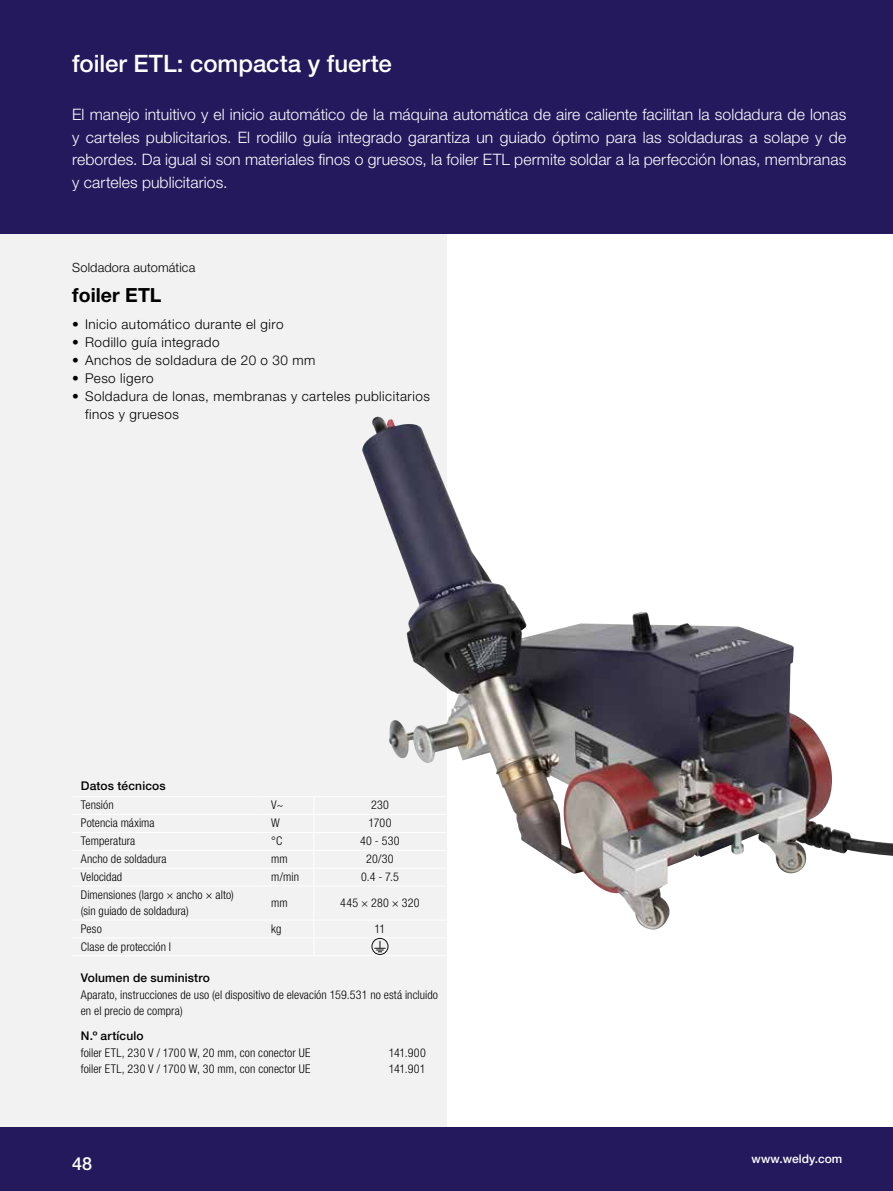
<style>
.page{position:relative;width:893px;height:1191px;background:#fff}
.page>*{position:absolute;margin:0;border:0;box-sizing:border-box;transform-origin:0 0}
.t1{font:500 24px "Helvetica Neue LTW1 G";color:#fff}
.t2{font:700 19.5px "Helvetica Neue LTW1 G";letter-spacing:.005em;color:#000}
.t3{font:500 18px "Helvetica Neue LTW1 G";color:#fff}
.t4{font:300 15.75px/22.5px "Helvetica Neue LTW1 G";letter-spacing:.005em;color:#fff;text-align:justify}
.t5{font:300 13.5px/18px "Helvetica Neue LTW1 G";letter-spacing:.035em;color:#000}
.t6{font:300 12.75px "Helvetica Neue LTW1 G";letter-spacing:.01em;color:#000}
.t7{font:300 condensed 12px/16.5px "Helvetica Neue LTW1 G";letter-spacing:.01em;color:#000}
.t8{font:500 12px "Helvetica Neue LTW1 G";letter-spacing:.015em;color:#000}
.t9{font:500 12px "Helvetica Neue LTW1 G";color:#fff}
.s1{font-stretch:condensed}
</style>
<div class="page">
<div style="left:0;top:0;width:446px;height:1191px;background:#f2f2f2"></div>
<div style="left:0;top:1127px;width:893px;height:64px;background:#24195d"></div>
<div style="left:0;top:0;width:893px;height:234px;background:#24195d"></div>
<hr style="left:72px;top:796px;width:191px;height:1px;background:#fff">
<hr style="left:263px;top:796px;width:51px;height:1px;background:#fff">
<hr style="left:314px;top:796px;width:132px;height:1px;background:#fff">
<hr style="left:72px;top:814px;width:191px;height:1px;background:#fff">
<hr style="left:263px;top:814px;width:51px;height:1px;background:#fff">
<hr style="left:314px;top:814px;width:132px;height:1px;background:#fff">
<hr style="left:72px;top:832px;width:191px;height:1px;background:#fff">
<hr style="left:263px;top:832px;width:51px;height:1px;background:#fff">
<hr style="left:314px;top:832px;width:132px;height:1px;background:#fff">
<hr style="left:72px;top:850px;width:191px;height:1px;background:#fff">
<hr style="left:263px;top:850px;width:51px;height:1px;background:#fff">
<hr style="left:314px;top:850px;width:132px;height:1px;background:#fff">
<hr style="left:72px;top:867px;width:191px;height:1px;background:#fff">
<hr style="left:263px;top:867px;width:51px;height:1px;background:#fff">
<hr style="left:314px;top:867px;width:132px;height:1px;background:#fff">
<hr style="left:72px;top:885px;width:191px;height:1px;background:#fff">
<hr style="left:263px;top:885px;width:51px;height:1px;background:#fff">
<hr style="left:314px;top:885px;width:132px;height:1px;background:#fff">
<hr style="left:313px;top:886px;width:1px;height:33px;background:#fff">
<hr style="left:72px;top:919px;width:191px;height:1px;background:#fff">
<hr style="left:263px;top:919px;width:51px;height:1px;background:#fff">
<hr style="left:314px;top:919px;width:132px;height:1px;background:#fff">
<hr style="left:72px;top:937px;width:191px;height:1px;background:#fff">
<hr style="left:263px;top:937px;width:51px;height:1px;background:#fff">
<hr style="left:314px;top:937px;width:132px;height:1px;background:#fff">
<hr style="left:72px;top:955px;width:191px;height:1px;background:#fff">
<hr style="left:263px;top:955px;width:51px;height:1px;background:#fff">
<hr style="left:314px;top:955px;width:132px;height:1px;background:#fff">
<img style="left:362px;top:420px;width:481px;height:509px">
<svg style="left:371px;top:938px;width:17px;height:17px"></svg>
<h1 class="t1" style="left:72px;top:49px;width:321px">foiler ETL: compacta y fuerte</h1>
<p class="t4" style="left:72px;top:104px;width:775px">El manejo intuitivo y el inicio automático de la máquina automática de aire caliente facilitan la soldadura de lonas y carteles publicitarios. El rodillo guía integrado garantiza un guiado óptimo para las soldaduras a solape y de rebordes. Da igual si son materiales finos o gruesos, la foiler ETL permite soldar a la perfección lonas, membranas y carteles publicitarios.</p>
<p class="t6" style="left:72px;top:260px;width:125px">Soldadora automática</p>
<h2 class="t2" style="left:72px;top:283px;width:91px">foiler ETL</h2>
<p class="t5" style="left:72px;top:315px;width:213px"><span class="s1">•</span> Inicio automático durante el giro</p>
<p class="t5" style="left:72px;top:333px;width:149px"><span class="s1">•</span> Rodillo guía integrado</p>
<p class="t5" style="left:72px;top:351px;width:245px"><span class="s1">•</span> Anchos de soldadura de 20 o 30 mm</p>
<p class="t5" style="left:72px;top:369px;width:83px"><span class="s1">•</span> Peso ligero</p>
<p class="t5" style="left:85px;top:387px;width:346px;text-indent:-13px"><span class="s1">•</span> Soldadura de lonas, membranas y carteles publicitarios finos y gruesos</p>
<p class="t8" style="left:81px;top:778px;width:86px">Datos técnicos</p>
<p class="t7" style="left:81px;top:797px;width:35px">Tensión</p>
<p class="t7" style="left:271px;top:797px;width:14px">V~</p>
<p class="t7" style="left:371px;top:797px;width:19px">230</p>
<p class="t7" style="left:81px;top:815px;width:75px">Potencia máxima</p>
<p class="t7" style="left:271px;top:815px;width:10px">W</p>
<p class="t7" style="left:368px;top:815px;width:24px">1700</p>
<p class="t7" style="left:81px;top:833px;width:56px">Temperatura</p>
<p class="t7" style="left:271px;top:833px;width:13px">°C</p>
<p class="t7" style="left:360px;top:833px;width:41px">40 - 530</p>
<p class="t7" style="left:81px;top:850px;width:87px">Ancho de soldadura</p>
<p class="t7" style="left:271px;top:850px;width:18px">mm</p>
<p class="t7" style="left:366px;top:850px;width:29px">20/30</p>
<p class="t7" style="left:81px;top:868px;width:43px">Velocidad</p>
<p class="t7" style="left:271px;top:868px;width:29px">m/min</p>
<p class="t7" style="left:361px;top:868px;width:39px">0.4 - 7.5</p>
<p class="t7" style="left:81px;top:886px;width:155px">Dimensiones (largo × ancho × alto) (sin guiado de soldadura)</p>
<p class="t7" style="left:271px;top:894px;width:18px">mm</p>
<p class="t7" style="left:340px;top:894px;width:81px">445 × 280 × 320</p>
<p class="t7" style="left:81px;top:920px;width:23px">Peso</p>
<p class="t7" style="left:271px;top:920px;width:12px">kg</p>
<p class="t7" style="left:375px;top:920px;width:12px">11</p>
<p class="t7" style="left:81px;top:938px;width:92px">Clase de protección I</p>
<p class="t8" style="left:81px;top:971px;width:131px">Volumen de suministro</p>
<p class="t7" style="left:81px;top:986px;width:359px">Aparato, instrucciones de uso (el dispositivo de elevación 159.531 no está incluido en el precio de compra)</p>
<p class="t8" style="left:81px;top:1029px;width:64px">N.º artículo</p>
<p class="t7" style="left:81px;top:1044px;width:231px">foiler ETL, 230 V / 1700 W, 20 mm, con conector UE</p>
<p class="t7" style="left:389px;top:1044px;width:38px">141.900</p>
<p class="t7" style="left:81px;top:1061px;width:231px">foiler ETL, 230 V / 1700 W, 30 mm, con conector UE</p>
<p class="t7" style="left:389px;top:1061px;width:38px">141.901</p>
<h3 class="t3" style="left:72px;top:1152px;width:22px">48</h3>
<p class="t9" style="left:752px;top:1151px;width:92px">www.weldy.com</p>
</div>
